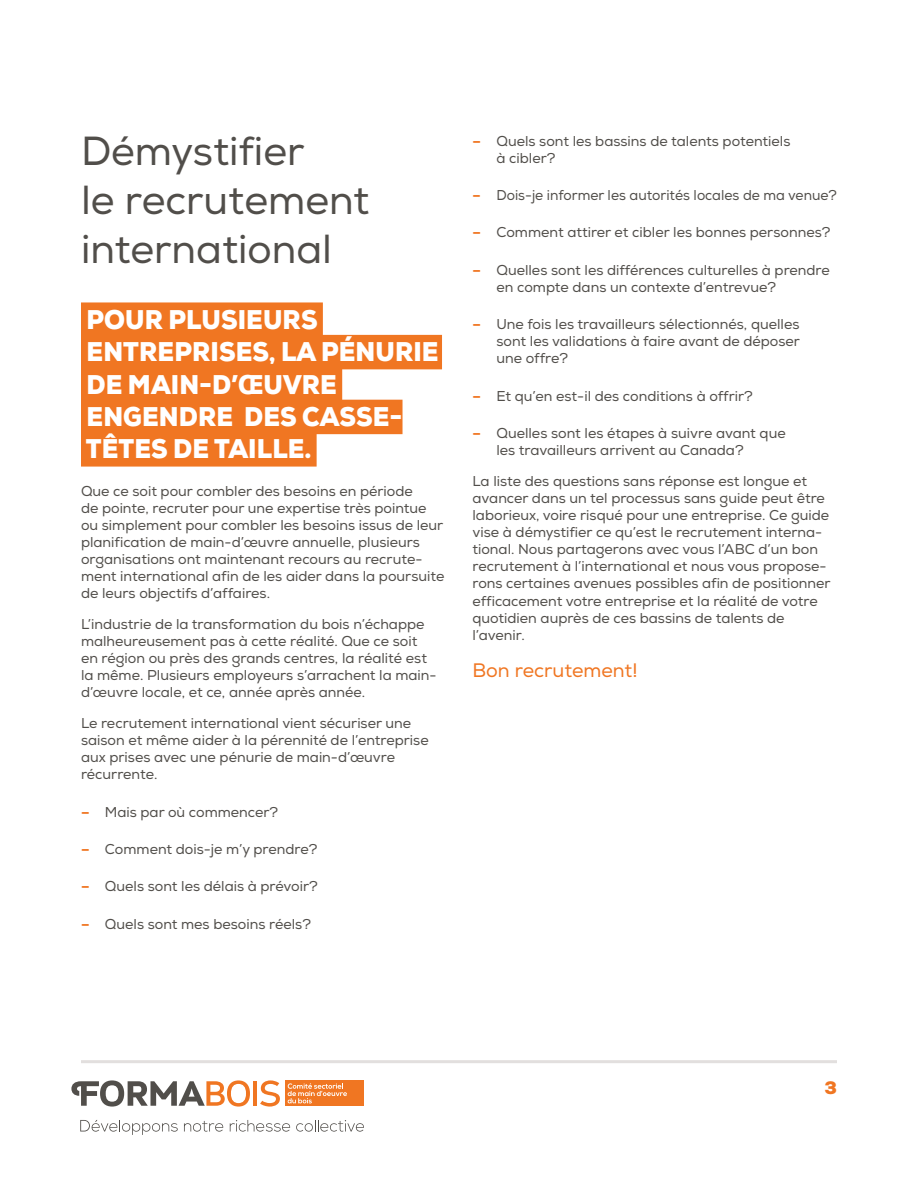
<style>
.page{position:relative;width:918px;height:1188px;background:#fff}
.page>*{position:absolute;margin:0;border:0;box-sizing:border-box;transform-origin:0 0}
.t1{font:40.5px/48.6px "Nexa";color:#514e4a}
.t2{font:900 27px/32.4px "Nexa";letter-spacing:.005em;color:#fff;scale:.92 1}
.t3{font:19.5px "Nexa";color:#f07622}
.t4{font:900 18px "Nexa";color:#f07622}
.t5{font:14.25px/17.1px "Nexa";color:#514e4a}
.s1{font-weight:800;color:#f07622}
</style>
<div class="page">
<div style="left:285px;top:1080px;width:78px;height:26px;background:#f07622"></div>
<svg style="left:80px;top:1120px;width:98px;height:15px"></svg>
<svg style="left:184px;top:1121px;width:40px;height:11px"></svg>
<svg style="left:230px;top:1120px;width:60px;height:12px"></svg>
<svg style="left:296px;top:1120px;width:68px;height:12px"></svg>
<svg style="left:288px;top:1083px;width:59px;height:20px"></svg>
<svg style="left:71px;top:1080px;width:179px;height:27px"></svg>
<hr style="left:253px;top:1081px;width:4px;height:25px;background:#f07622">
<svg style="left:260px;top:1080px;width:20px;height:27px"></svg>
<hr style="left:81px;top:1060px;width:756px;height:3px;background:#e2dfde">
<div style="left:81px;top:302px;width:242px;height:35px;background:#f07622"></div>
<div style="left:81px;top:335px;width:361px;height:34px;background:#f07622"></div>
<div style="left:81px;top:367px;width:261px;height:35px;background:#f07622"></div>
<div style="left:81px;top:400px;width:322px;height:34px;background:#f07622"></div>
<div style="left:81px;top:432px;width:236px;height:35px;background:#f07622"></div>
<h1 class="t1" style="left:81px;top:128px;width:290px">Démystifier<br>le recrutement international</h1>
<h2 class="t2" style="left:86px;top:303px;width:385px">POUR PLUSIEURS<br>ENTREPRISES, LA PÉNURIE<br>DE MAIN-D’ŒUVRE<br>ENGENDRE DES CASSE-<br>TÊTES DE TAILLE.</h2>
<p class="t5" style="left:81px;top:483px;width:365px">Que ce soit pour combler des besoins en période<br>de pointe, recruter pour une expertise très pointue ou simplement pour combler les besoins issus de leur planification de main-d’œuvre annuelle, plusieurs organisations ont maintenant recours au recrute&shy;ment international afin de les aider dans la poursuite de leurs objectifs d’affaires.</p>
<p class="t5" style="left:81px;top:616px;width:357px">L’industrie de la transformation du bois n’échappe malheureusement pas à cette réalité. Que ce soit en région ou près des grands centres, la réalité est la même. Plusieurs employeurs s’arrachent la main&shy;d’œuvre locale, et ce, année après année.</p>
<p class="t5" style="left:81px;top:715px;width:349px">Le recrutement international vient sécuriser une saison et même aider à la pérennité de l’entreprise aux prises avec une pénurie de main-d’œuvre récurrente.</p>
<p class="t5" style="left:81px;top:803px;width:199px"><span class="s1">–</span> Mais par où commencer?</p>
<p class="t5" style="left:81px;top:841px;width:238px"><span class="s1">–</span> Comment dois-je m’y prendre?</p>
<p class="t5" style="left:81px;top:878px;width:238px"><span class="s1">–</span> Quels sont les délais à prévoir?</p>
<p class="t5" style="left:81px;top:915px;width:232px"><span class="s1">–</span> Quels sont mes besoins réels?</p>
<p class="t5" style="left:496px;top:133px;width:295px;text-indent:-24px"><span class="s1">–</span> Quels sont les bassins de talents potentiels à cibler?</p>
<p class="t5" style="left:472px;top:187px;width:366px"><span class="s1">–</span> Dois-je informer les autorités locales de ma venue?</p>
<p class="t5" style="left:472px;top:224px;width:359px"><span class="s1">–</span> Comment attirer et cibler les bonnes personnes?</p>
<p class="t5" style="left:496px;top:262px;width:335px;text-indent:-24px"><span class="s1">–</span> Quelles sont les différences culturelles à prendre en compte dans un contexte d’entrevue?</p>
<p class="t5" style="left:496px;top:316px;width:305px;text-align:justify;text-indent:-24px"><span class="s1">–</span> Une fois les travailleurs sélectionnés, quelles sont les validations à faire avant de déposer une offre?</p>
<p class="t5" style="left:472px;top:388px;width:282px"><span class="s1">–</span> Et qu’en est-il des conditions à offrir?</p>
<p class="t5" style="left:496px;top:425px;width:291px;text-indent:-24px"><span class="s1">–</span> Quelles sont les étapes à suivre avant que les travailleurs arrivent au Canada?</p>
<p class="t5" style="left:472px;top:473px;width:360px">La liste des questions sans réponse est longue et avancer dans un tel processus sans guide peut être laborieux, voire risqué pour une entreprise. Ce guide vise à démystifier ce qu’est le recrutement interna&shy;tional. Nous partagerons avec vous l’ABC d’un bon recrutement à l’international et nous vous propose&shy;rons certaines avenues possibles afin de positionner efficacement votre entreprise et la réalité de votre quotidien auprès de ces bassins de talents de l’avenir.</p>
<h3 class="t3" style="left:472px;top:658px;width:166px">Bon recrutement!</h3>
<p class="t4" style="left:824px;top:1076px;width:14px">3</p>
</div>
